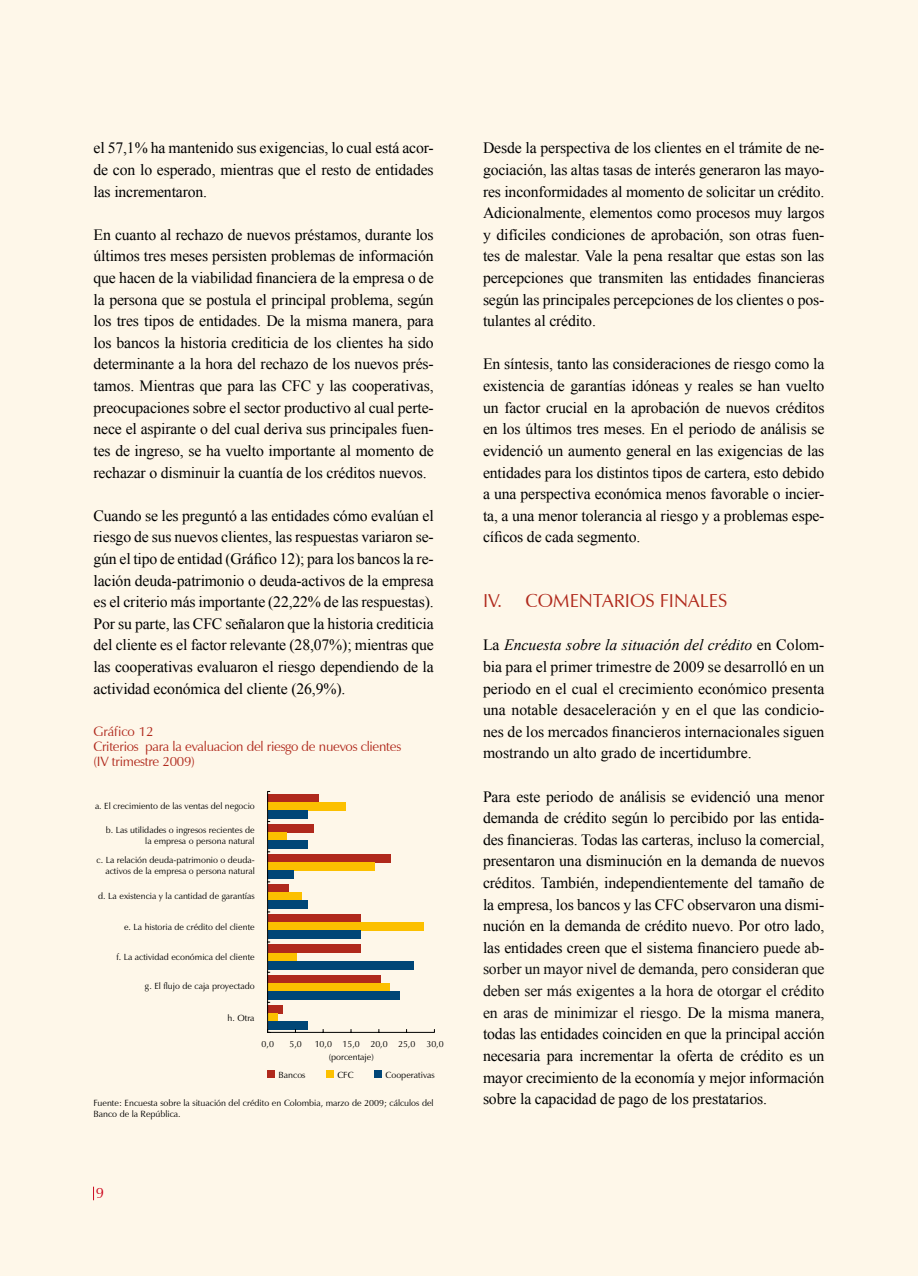
<style>
.page{position:relative;width:918px;height:1276px;background:#fff}
.page>*{position:absolute;margin:0;border:0;box-sizing:border-box;transform-origin:0 0}
.t1{font:18.75px "Zapf Humanist 601 BT";color:#b0291c}
.t2{font:15.75px/21.6px "Times New Roman";letter-spacing:-.01em;color:#000;text-align:justify}
.t3{font:13.5px/15px "Zapf Humanist 601 BT";letter-spacing:-.02em;color:#b0291c}
.t4{font:9px/11.1px "Zapf Humanist 601 BT";color:#000;text-align:right}
.s1{font-style:italic}
.s2{color:#0d0d0d}
</style>
<div class="page">
<div style="left:0;top:0;width:917px;height:1276px;background:#fef7e9"></div>
<svg style="left:93px;top:1186px;width:1px;height:14px"></svg>
<div style="left:268px;top:794px;width:51px;height:8px;background:#b0291c"></div>
<div style="left:268px;top:824px;width:46px;height:8px;background:#b0291c"></div>
<div style="left:268px;top:854px;width:123px;height:8px;background:#b0291c"></div>
<div style="left:268px;top:884px;width:20px;height:9px;background:#b0291c"></div>
<div style="left:268px;top:915px;width:92px;height:8px;background:#b0291c"></div>
<div style="left:268px;top:945px;width:92px;height:8px;background:#b0291c"></div>
<div style="left:268px;top:975px;width:113px;height:8px;background:#b0291c"></div>
<div style="left:268px;top:1005px;width:15px;height:8px;background:#b0291c"></div>
<div style="left:268px;top:802px;width:78px;height:8px;background:#fcc000"></div>
<div style="left:268px;top:832px;width:19px;height:8px;background:#fcc000"></div>
<div style="left:268px;top:862px;width:107px;height:8px;background:#fcc000"></div>
<div style="left:268px;top:893px;width:34px;height:8px;background:#fcc000"></div>
<div style="left:268px;top:923px;width:156px;height:8px;background:#fcc000"></div>
<div style="left:268px;top:953px;width:29px;height:8px;background:#fcc000"></div>
<div style="left:268px;top:983px;width:122px;height:8px;background:#fcc000"></div>
<div style="left:268px;top:1013px;width:10px;height:8px;background:#fcc000"></div>
<div style="left:268px;top:810px;width:39px;height:8px;background:#004677"></div>
<div style="left:268px;top:840px;width:39px;height:8px;background:#004677"></div>
<div style="left:268px;top:870px;width:26px;height:9px;background:#004677"></div>
<div style="left:268px;top:901px;width:39px;height:8px;background:#004677"></div>
<div style="left:268px;top:931px;width:92px;height:8px;background:#004677"></div>
<div style="left:268px;top:961px;width:145px;height:8px;background:#004677"></div>
<div style="left:268px;top:991px;width:132px;height:8px;background:#004677"></div>
<div style="left:268px;top:1021px;width:39px;height:8px;background:#004677"></div>
<hr style="left:268px;top:1032px;width:166px;height:1px;background:#000">
<hr style="left:267px;top:791px;width:1px;height:241px;background:#000">
<div style="left:375px;top:1070px;width:7px;height:8px;background:#004677"></div>
<div style="left:268px;top:1070px;width:7px;height:8px;background:#b0291c"></div>
<div style="left:326px;top:1070px;width:8px;height:8px;background:#fcc000"></div>
<p class="t2" style="left:94px;top:137px;width:342px">el 57,1% ha mantenido sus exigencias, lo cual está acor&shy;de con lo esperado, mientras que el resto de entidades las incrementaron.</p>
<p class="t2" style="left:94px;top:223px;width:342px">En cuanto al rechazo de nuevos préstamos, durante los últimos tres meses persisten problemas de información que hacen de la viabilidad financiera de la empresa o de la persona que se postula el principal problema, según los tres tipos de entidades. De la misma manera, para los bancos la historia crediticia de los clientes ha sido determinante a la hora del rechazo de los nuevos prés&shy;tamos. Mientras que para las CFC y las cooperativas, preocupaciones sobre el sector productivo al cual perte&shy;nece el aspirante o del cual deriva sus principales fuen&shy;tes de ingreso, se ha vuelto importante al momento de rechazar o disminuir la cuantía de los créditos nuevos.</p>
<p class="t2" style="left:94px;top:504px;width:342px">Cuando se les preguntó a las entidades cómo evalúan el riesgo de sus nuevos clientes, las respuestas variaron se&shy;gún el tipo de entidad (Gráfico 12); para los bancos la re&shy;lación deuda-patrimonio o deuda-activos de la empresa es el criterio más importante (22,22% de las respuestas).<br>Por su parte, las CFC señalaron que la historia crediticia del cliente es el factor relevante (28,07%); mientras que las cooperativas evaluaron el riesgo dependiendo de la actividad económica del cliente (26,9%).</p>
<p class="t3" style="left:94px;top:723px;width:309px">Gráfico 12<br>Criterios para la evaluacion del riesgo de nuevos clientes (IV trimestre 2009)</p>
<p class="t4" style="left:95px;top:800px;width:161px">a. El crecimiento de las ventas del negocio</p>
<p class="t4" style="left:106px;top:825px;width:150px">b. Las utilidades o ingresos recientes de la empresa o persona natural</p>
<p class="t4" style="left:97px;top:855px;width:160px">c. La relación deuda-patrimonio o deuda&shy;activos de la empresa o persona natural</p>
<p class="t4" style="left:98px;top:891px;width:158px">d. La existencia y la cantidad de garantías</p>
<p class="t4" style="left:124px;top:922px;width:132px">e. La historia de crédito del cliente</p>
<p class="t4" style="left:117px;top:952px;width:140px">f. La actividad económica del cliente</p>
<p class="t4" style="left:145px;top:981px;width:111px">g. El flujo de caja proyectado</p>
<p class="t4" style="left:228px;top:1012px;width:29px">h. Otra</p>
<p class="t4" style="left:262px;top:1039px;width:14px">0,0</p>
<p class="t4" style="left:289px;top:1039px;width:14px">5,0</p>
<p class="t4" style="left:315px;top:1039px;width:130px">10,0 15,0 20,0 25,0 30,0</p>
<p class="t4" style="left:329px;top:1052px;width:47px">(porcentaje)</p>
<p class="t4" style="left:279px;top:1069px;width:28px">Bancos</p>
<p class="t4" style="left:337px;top:1069px;width:18px">CFC</p>
<p class="t4" style="left:386px;top:1069px;width:51px">Cooperativas</p>
<p class="t4" style="left:94px;top:1097px;width:342px;text-align:left">Fuente: Encuesta sobre la situación del crédito en Colombia, marzo de 2009; cálculos del<br>Banco de la República.</p>
<p class="t2" style="left:483px;top:137px;width:343px">Desde la perspectiva de los clientes en el trámite de ne&shy;gociación, las altas tasas de interés generaron las mayo&shy;res inconformidades al momento de solicitar un crédito.<br>Adicionalmente, elementos como procesos muy largos y difíciles condiciones de aprobación, son otras fuen&shy;tes de malestar. Vale la pena resaltar que estas son las percepciones que transmiten las entidades financieras según las principales percepciones de los clientes o pos&shy;tulantes al crédito.</p>
<p class="t2" style="left:483px;top:353px;width:343px">En síntesis, tanto las consideraciones de riesgo como la existencia de garantías idóneas y reales se han vuelto un factor crucial en la aprobación de nuevos créditos en los últimos tres meses. En el periodo de análisis se evidenció un aumento general en las exigencias de las entidades para los distintos tipos de cartera, esto debido a una perspectiva económica menos favorable o incier&shy;ta, a una menor tolerancia al riesgo y a problemas espe&shy;cíficos de cada segmento.</p>
<p class="t1" style="left:483px;top:589px;width:246px">IV. COMENTARIOS FINALES</p>
<p class="t2" style="left:483px;top:634px;width:343px">La <span class="s1">Encuesta sobre la situación del crédito</span> en Colom&shy;bia para el primer trimestre de 2009 se desarrolló en un periodo en el cual el crecimiento económico presenta una notable desaceleración y en el que las condicio&shy;nes de los mercados financieros internacionales siguen mostrando un alto grado de incertidumbre.</p>
<p class="t2" style="left:483px;top:785px;width:343px">Para este periodo de análisis se evidenció una menor demanda de crédito según lo percibido por las entida&shy;des financieras. Todas las carteras, incluso la comercial, presentaron una disminución en la demanda de nuevos créditos. También, independientemente del tamaño de la empresa, los bancos y las CFC observaron una dismi&shy;nución en la demanda de crédito nuevo. Por otro lado, las entidades creen que el sistema financiero <span class="s2">puede ab&shy;sorber un mayor nivel de demanda, pero consideran que deben ser más exigentes a la hora de otorgar el crédito en aras de minimizar el riesgo.</span> De la misma manera, todas las entidades coinciden en que la principal acción necesaria para incrementar la oferta de crédito es un mayor crecimiento de la economía y mejor información sobre la capacidad de pago de los prestatarios.</p>
</div>
